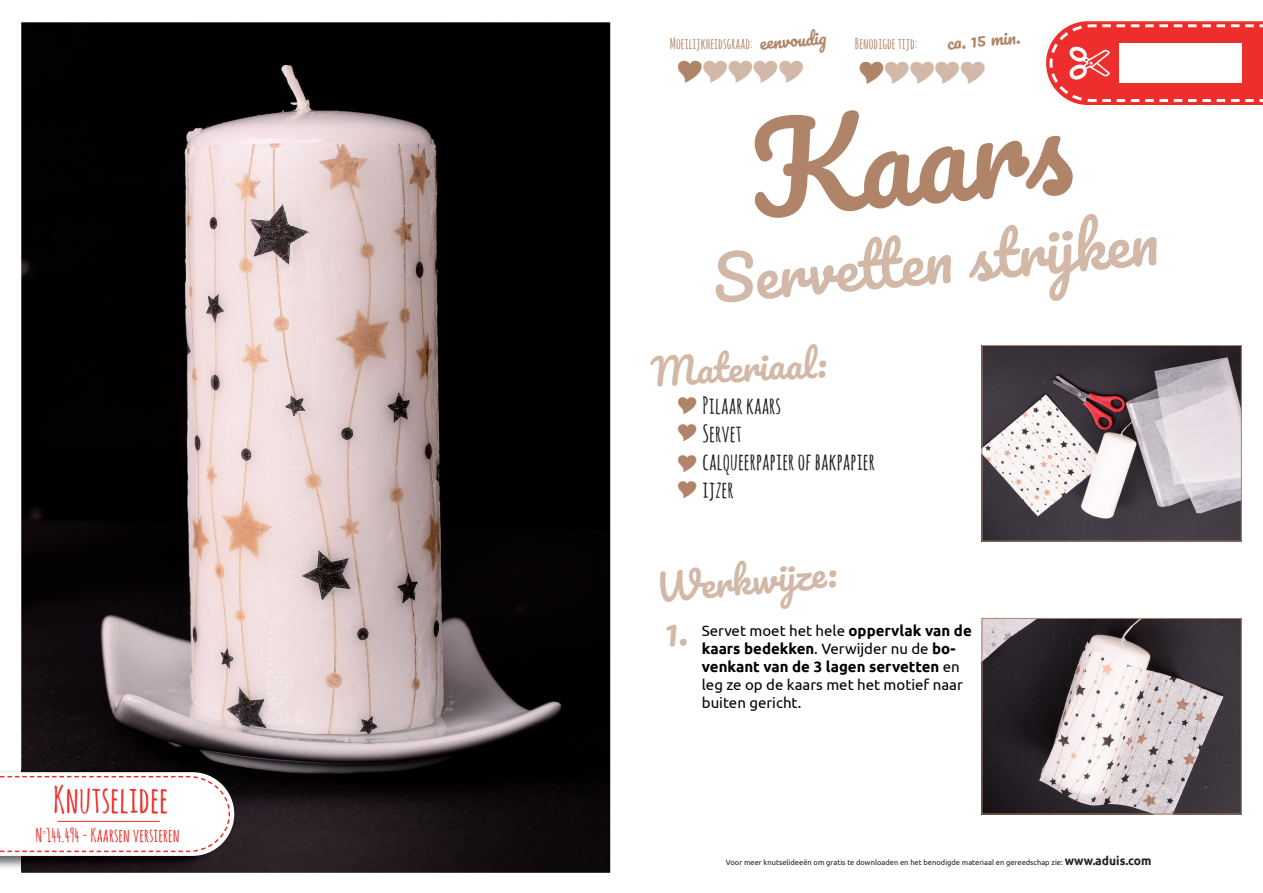
<style>
.page{position:relative;width:1263px;height:893px;background:#fff}
.page>*{position:absolute;margin:0;border:0;box-sizing:border-box;transform-origin:0 0}
.t1{font:118.5px "Pacifico";color:#b08468}
.t2{font:60px "Pacifico";color:#d2b8a7}
.t3{font:36.75px "Pacifico";color:#d2b8a7}
.t4{font:700 36.45px "Amatic SC";color:#ee2e2c}
.t5{font:700 23.25px/27.9px "Amatic SC";color:#231f20}
.t6{font:700 18.45px "Amatic SC";color:#ee2e2c}
.t7{font:17.25px "Pacifico";color:#b08468}
.t8{font:15px/18px "Ubuntu";color:#000}
.t9{font:700 15px "Amatic SC";color:#b08468}
.t10{font:7.5px "Ubuntu";color:#231f20}
.s1{font-weight:700}
.s2{font-weight:700;font-size:12px}
</style>
<div class="page">
<img style="left:21px;top:22px;width:589px;height:851px">
<svg style="left:1046px;top:21px;width:217px;height:84px"></svg>
<img style="left:0;top:769px;width:229px;height:101px">
<svg style="left:0;top:772px;width:234px;height:84px"></svg>
<hr style="left:58px;top:821px;width:102px;height:1px;background:#ee2e2c">
<img style="left:983px;top:347px;width:257px;height:193px">
<div style="left:981px;top:345px;width:261px;height:197px;border:1px solid #b08468"></div>
<img style="left:983px;top:620px;width:257px;height:192px">
<div style="left:981px;top:618px;width:261px;height:196px;border:1px solid #b08468"></div>
<h3 class="t4" style="left:53px;top:773px;width:117px">Knutselidee</h3>
<p class="t6" style="left:35px;top:822px;width:146px">N<sup>°</sup>144.494 - Kaarsen versieren</p>
<p class="t9" style="left:670px;top:33px;width:84px">Moeilijkheidsgraad:</p>
<p class="t7" style="left:759px;top:34px;width:68px;rotate:-5deg">eenvoudig</p>
<p class="t9" style="left:855px;top:33px;width:64px">Benodigde tijd:</p>
<p class="t7" style="left:946px;top:34px;width:75px;rotate:-5deg">ca. 15 min.</p>
<h1 class="t1" style="left:744px;top:109px;width:328px;rotate:-5deg">Kaars</h1>
<h2 class="t2" style="left:710px;top:248px;width:449px;rotate:-5deg">Servett en strijken</h2>
<h3 class="t3" style="left:650px;top:352px;width:177px;rotate:-3deg">Materiaal:</h3>
<h3 class="t5" style="left:703px;top:391px;width:174px">Pilaar kaars<br>Servet<br>calqueerpapier of bakpapier ijzer</h3>
<h3 class="t3" style="left:655px;top:569px;width:182px;rotate:-5deg">Werkwijze:</h3>
<p class="t8" style="left:702px;top:621px;width:271px">Servet moet het hele <span class="s1">oppervlak van de kaars bedekken</span>. Verwijder nu de <span class="s1">bo&shy;venkant van de 3 lagen servetten</span> en leg ze op de kaars met het motief naar buiten gericht.</p>
<p class="t10" style="left:726px;top:858px;width:427px">Voor meer knutselideeën om gratis te downloaden en het benodigde materiaal en gereedschap zie: <span class="s2">www.aduis.com</span></p>
</div>
